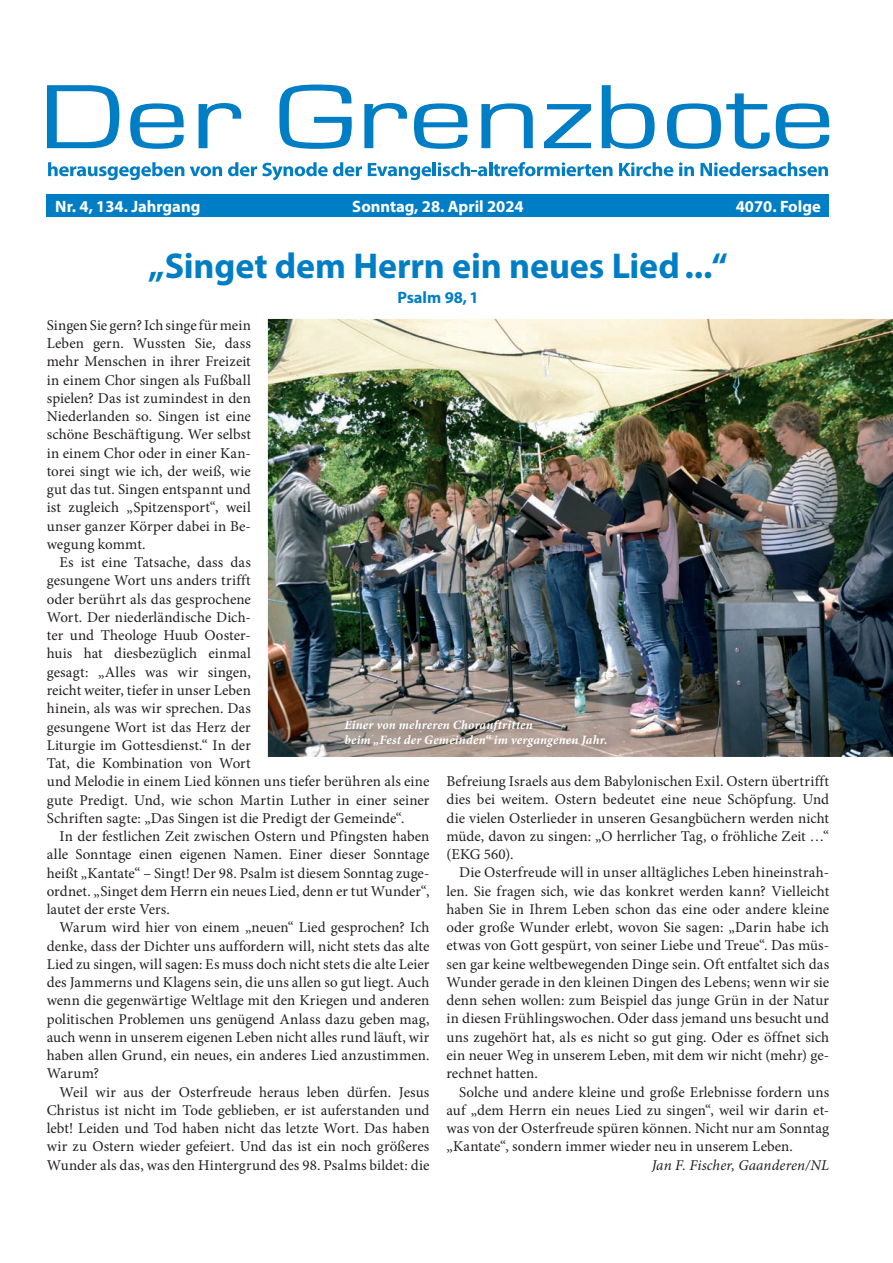
<style>
.page{position:relative;width:893px;height:1263px;background:#fff}
.page>*{position:absolute;margin:0;border:0;box-sizing:border-box;transform-origin:0 0}
.t1{font:700 36px "Myriad Pro";letter-spacing:-.005em;color:#007ec5}
.t2{font:700 16.5px "Myriad Pro";color:#fff}
.t3{font:700 16.5px "Myriad Pro";color:#007ec5}
.t4{font:15px/18.3px "Minion Pro";letter-spacing:.005em;color:#231f20;text-align:justify}
.t5{font:italic 15px "Minion Pro";letter-spacing:.005em;color:#231f20}
.t6{font:italic 700 12.75px/15.3px "Minion Pro";letter-spacing:.015em;color:#fff}
</style>
<div class="page">
<div style="left:47px;top:194px;width:782px;height:23px;background:#007ec5"></div>
<svg style="left:47px;top:85px;width:72px;height:63px"></svg>
<svg style="left:130px;top:103px;width:54px;height:46px"></svg>
<svg style="left:199px;top:103px;width:42px;height:45px"></svg>
<svg style="left:279px;top:85px;width:73px;height:64px"></svg>
<svg style="left:364px;top:103px;width:43px;height:45px"></svg>
<svg style="left:414px;top:103px;width:53px;height:46px"></svg>
<svg style="left:481px;top:103px;width:52px;height:45px"></svg>
<svg style="left:544px;top:104px;width:47px;height:44px"></svg>
<svg style="left:602px;top:85px;width:53px;height:64px"></svg>
<svg style="left:667px;top:93px;width:103px;height:56px"></svg>
<svg style="left:776px;top:103px;width:53px;height:46px"></svg>
<svg style="left:48px;top:162px;width:136px;height:18px"></svg>
<svg style="left:190px;top:166px;width:32px;height:10px"></svg>
<svg style="left:228px;top:162px;width:134px;height:18px"></svg>
<svg style="left:368px;top:163px;width:63px;height:17px"></svg>
<hr style="left:433px;top:162px;width:3px;height:14px;background:#007ec5">
<svg style="left:438px;top:162px;width:49px;height:14px"></svg>
<hr style="left:489px;top:162px;width:3px;height:14px;background:#007ec5">
<svg style="left:493px;top:162px;width:119px;height:14px"></svg>
<svg style="left:619px;top:162px;width:54px;height:14px"></svg>
<svg style="left:679px;top:162px;width:15px;height:14px"></svg>
<svg style="left:700px;top:162px;width:128px;height:14px"></svg>
<img style="left:268px;top:319px;width:625px;height:438px">
<img style="left:339px;top:714px;width:279px;height:43px">
<p class="t2" style="left:55px;top:195px;width:147px">Nr. 4, 134. Jahrgang</p>
<p class="t2" style="left:352px;top:195px;width:173px">Sonntag, 28. April 2024</p>
<p class="t2" style="left:736px;top:195px;width:86px">4070. Folge</p>
<h1 class="t1" style="left:148px;top:242px;width:581px">„Singet dem Herrn ein neues Lied ...“</h1>
<p class="t3" style="left:397px;top:287px;width:82px">Psalm 98, 1</p>
<p class="t4" style="left:47px;top:316px;width:206px">Singen Sie gern? Ich singe für mein Leben gern. Wussten Sie, dass mehr Menschen in ihrer Freizeit in einem Chor singen als Fußball spielen? Das ist zumindest in den Niederlanden so. Singen ist eine schöne Beschäftigung. Wer selbst in einem Chor oder in einer Kan&shy;torei singt wie ich, der weiß, wie gut das tut. Singen entspannt und ist zugleich „Spitzensport“, weil unser ganzer Körper dabei in Be&shy;wegung kommt.</p>
<p class="t4" style="left:47px;top:553px;width:384px;text-align:left;text-indent:13px">Es ist eine Tatsache, dass das<br>gesungene Wort uns anders trifft<br>oder berührt als das gesprochene<br>Wort. Der niederländische Dich-<br>ter und Theologe Huub Ooster-<br>huis hat diesbezüglich einmal<br>gesagt: „Alles was wir singen,<br>reicht weiter, tiefer in unser Leben<br>hinein, als was wir sprechen. Das<br>gesungene Wort ist das Herz der<br>Liturgie im Gottesdienst.“ In der<br>Tat, die Kombination von Wort<br>und Melodie in einem Lied können uns tiefer berühren als eine gute Predigt. Und, wie schon Martin Luther in einer seiner Schriften sagte: „Das Singen ist die Predigt der Gemeinde“.</p>
<p class="t4" style="left:47px;top:827px;width:384px;text-indent:13px">In der festlichen Zeit zwischen Ostern und Pfingsten haben alle Sonntage einen eigenen Namen. Einer dieser Sonntage heißt „Kantate“ – Singt! Der 98. Psalm ist diesem Sonntag zuge&shy;ordnet. „Singet dem Herrn ein neues Lied, denn er tut Wunder“, lautet der erste Vers.</p>
<p class="t4" style="left:47px;top:918px;width:384px;text-indent:13px">Warum wird hier von einem „neuen“ Lied gesprochen? Ich denke, dass der Dichter uns auffordern will, nicht stets das alte Lied zu singen, will sagen: Es muss doch nicht stets die alte Leier des Jammerns und Klagens sein, die uns allen so gut liegt. Auch wenn die gegenwärtige Weltlage mit den Kriegen und anderen politischen Problemen uns genügend Anlass dazu geben mag, auch wenn in unserem eigenen Leben nicht alles rund läuft, wir haben allen Grund, ein neues, ein anderes Lied anzustimmen.<br>Warum?</p>
<p class="t4" style="left:47px;top:1083px;width:384px;text-indent:13px">Weil wir aus der Osterfreude heraus leben dürfen. Jesus Christus ist nicht im Tode geblieben, er ist auferstanden und lebt! Leiden und Tod haben nicht das letzte Wort. Das haben wir zu Ostern wieder gefeiert. Und das ist ein noch größeres Wunder als das, was den Hintergrund des 98. Psalms bildet: die</p>
<p class="t6" style="left:344px;top:717px;width:265px">Einer von mehreren Chorauftritten<br>beim „Fest der Gemeinden“ im vergangenen Jahr.</p>
<p class="t4" style="left:446px;top:772px;width:384px">Befreiung Israels aus dem Babylonischen Exil. Ostern übertrifft dies bei weitem. Ostern bedeutet eine neue Schöpfung. Und die vielen Osterlieder in unseren Gesangbüchern werden nicht müde, davon zu singen: „O herrlicher Tag, o fröhliche Zeit …“ (EKG 560).</p>
<p class="t4" style="left:446px;top:863px;width:384px;text-indent:13px">Die Osterfreude will in unser alltägliches Leben hineinstrah&shy;len. Sie fragen sich, wie das konkret werden kann? Vielleicht haben Sie in Ihrem Leben schon das eine oder andere kleine oder große Wunder erlebt, wovon Sie sagen: „Darin habe ich etwas von Gott gespürt, von seiner Liebe und Treue“. Das müs&shy;sen gar keine weltbewegenden Dinge sein. Oft entfaltet sich das Wunder gerade in den kleinen Dingen des Lebens; wenn wir sie denn sehen wollen: zum Beispiel das junge Grün in der Natur in diesen Frühlingswochen. Oder dass jemand uns besucht und uns zugehört hat, als es nicht so gut ging. Oder es öffnet sich ein neuer Weg in unserem Leben, mit dem wir nicht (mehr) ge&shy;rechnet hatten.</p>
<p class="t4" style="left:446px;top:1083px;width:384px;text-indent:13px">Solche und andere kleine und große Erlebnisse fordern uns auf „dem Herrn ein neues Lied zu singen“, weil wir darin et&shy;was von der Osterfreude spüren können. Nicht nur am Sonntag „Kantate“, sondern immer wieder neu in unserem Leben.</p>
<p class="t5" style="left:652px;top:1154px;width:179px">Jan F. Fischer, Gaanderen/NL</p>
</div>
